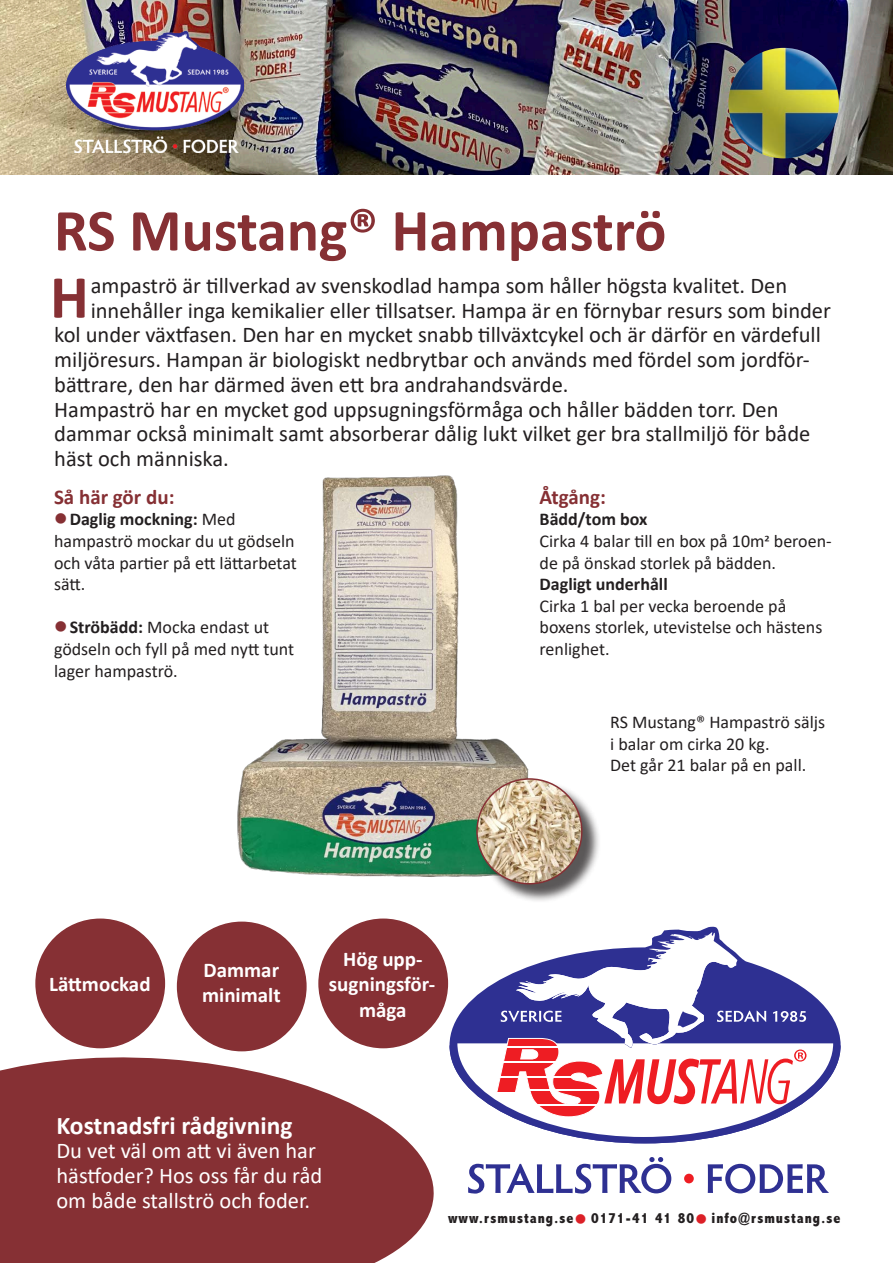
<style>
.page{position:relative;width:893px;height:1263px;background:#fff}
.page>*{position:absolute;margin:0;border:0;box-sizing:border-box;transform-origin:0 0}
.t1{font:700 61.5px "Calibri";color:#863034}
.t2{font:700 60px "Calibri";color:#863034}
.t3{font:700 25.5px "Calibri";color:#fff}
.t4{font:22.5px "Calibri";color:#231f20}
.t5{font:22.5px/24.8px "Calibri";color:#fff}
.t6{font:700 21px/25.2px "Calibri";color:#fff;text-align:center}
.t7{font:700 21px "Calibri";color:#863034}
.t8{font:18px/21.6px "Calibri";color:#231f20}
.t9{font:700 18px "Calibri";color:#231f20}
.t10{font:800 condensed 15px "Abadi MT Pro";letter-spacing:.065em;color:#231f20}
.s1{color:#863034}
.s2{font-weight:700}
.s3{color:#dc2027}
</style>
<div class="page">
<svg style="left:0;top:1048px;width:434px;height:215px;fill:#863034"></svg>
<svg style="left:468px;top:1157px;width:203px;height:36px"></svg>
<div style="left:684px;top:1174px;width:10px;height:9px;background:#ee1d23;border-radius:50%"></div>
<svg style="left:708px;top:1164px;width:121px;height:29px"></svg>
<svg style="left:449px;top:932px;width:392px;height:211px"></svg>
<div style="left:178px;top:922px;width:128px;height:128px;background:#863034;border-radius:50%"></div>
<div style="left:319px;top:919px;width:128px;height:128px;background:#863034;border-radius:50%"></div>
<div style="left:36px;top:919px;width:128px;height:128px;background:#863034;border-radius:50%"></div>
<img style="left:0;top:0;width:893px;height:174px">
<img style="left:66px;top:32px;width:177px;height:121px">
<img style="left:728px;top:48px;width:111px;height:110px;border-radius:55px">
<img style="left:237px;top:475px;width:301px;height:402px">
<div style="left:478px;top:780px;width:123px;height:123px;background:#231f20;opacity:.75"></div>
<img style="left:477px;top:779px;width:105px;height:105px;border-radius:52px">
<div style="left:476px;top:778px;width:107px;height:106px;border:2px solid #863034;border-radius:50%"></div>
<p class="t2" style="left:54px;top:188px;width:614px">RS Mustang® Hampaströ</p>
<p class="t1" style="left:50px;top:254px;width:40px">H</p>
<p class="t4" style="left:91px;top:270px;width:698px">ampaströ är tillverkad av svenskodlad hampa som håller högsta kvalitet. Den</p>
<p class="t4" style="left:91px;top:294px;width:742px">innehåller inga kemikalier eller tillsatser. Hampa är en förnybar resurs som binder</p>
<p class="t4" style="left:54px;top:319px;width:768px">kol under växtfasen. Den har en mycket snabb tillväxtcykel och är därför en värdefull</p>
<p class="t4" style="left:54px;top:344px;width:757px">miljöresurs. Hampan är biologiskt nedbrytbar och används med fördel som jordför-</p>
<p class="t4" style="left:54px;top:369px;width:516px">bättrare, den har därmed även ett bra andrahandsvärde.</p>
<p class="t4" style="left:54px;top:393px;width:726px">Hampaströ har en mycket god uppsugningsförmåga och håller bädden torr. Den</p>
<p class="t4" style="left:54px;top:418px;width:758px">dammar också minimalt samt absorberar dålig lukt vilket ger bra stallmiljö för både</p>
<p class="t4" style="left:54px;top:443px;width:176px">häst och människa.</p>
<p class="t7" style="left:54px;top:482px;width:122px">Så här gör du:</p>
<p class="t8" style="left:54px;top:508px;width:244px"><span class="s1">●</span><span class="s2">Daglig mockning:</span> Med hampaströ mockar du ut gödseln och våta partier på ett lättarbetat sätt.</p>
<p class="t8" style="left:54px;top:616px;width:242px"><span class="s1">●</span><span class="s2">Ströbädd:</span> Mocka endast ut gödseln och fyll på med nytt tunt lager hampaströ.</p>
<p class="t7" style="left:540px;top:482px;width:68px">Åtgång:</p>
<p class="t9" style="left:540px;top:507px;width:109px">Bädd/tom box</p>
<p class="t8" style="left:540px;top:530px;width:294px">Cirka 4 balar till en box på 10m2 beroen&shy;de på önskad storlek på bädden.</p>
<p class="t9" style="left:540px;top:571px;width:130px">Dagligt underhåll</p>
<p class="t8" style="left:540px;top:594px;width:284px">Cirka 1 bal per vecka beroende på boxens storlek, utevistelse och hästens renlighet.</p>
<p class="t8" style="left:610px;top:711px;width:216px">RS Mustang® Hampaströ säljs</p>
<p class="t8" style="left:610px;top:732px;width:198px">i balar om cirka 20 kg.<br>Det går 21 balar på en pall.</p>
<p class="t6" style="left:49px;top:971px;width:103px">Lättmockad</p>
<p class="t6" style="left:204px;top:957px;width:77px">Dammar</p>
<p class="t6" style="left:202px;top:982px;width:80px">minimalt</p>
<p class="t6" style="left:329px;top:946px;width:108px">Hög upp&shy;sugningsför&shy;måga</p>
<p class="t3" style="left:56px;top:1107px;width:238px">Kostnadsfri rådgivning</p>
<p class="t5" style="left:56px;top:1138px;width:267px">Du vet väl om att vi även har hästfoder? Hos oss får du råd om både stallströ och foder.</p>
<p class="t10" style="left:448px;top:1210px;width:394px">www.rsmustang.se<span class="s3">●</span> 0171-41 41 80<span class="s3">●</span> info@rsmustang.se</p>
</div>
